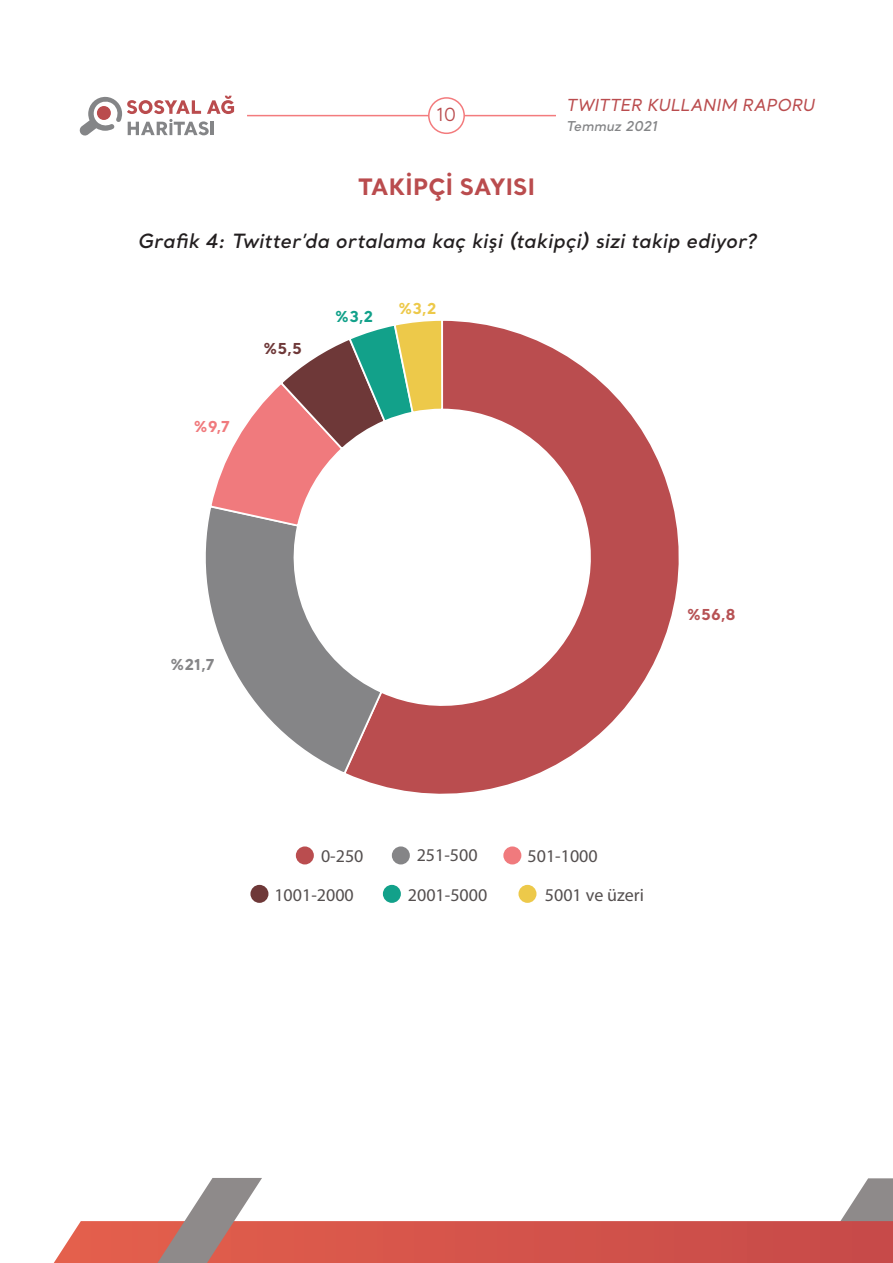
<style>
.page{position:relative;width:893px;height:1263px;background:#fff}
.page>*{position:absolute;margin:0;border:0;box-sizing:border-box;transform-origin:0 0}
.ANA_METIN{font:700 22.5px "Santral";letter-spacing:.005em;color:#ba4c4e}
.ANA_METIN-2{font:italic 600 19.5px "Santral";letter-spacing:.005em;color:#231f20}
.t1{font:18px "Myriad Pro";color:#544f4f}
.t2{font:18px "Santral";color:#ba4c4e}
.t3{font:italic 500 16.5px "Santral";color:#ba4c4e}
.t4{font:700 15px "Santral";color:#b75254}
.t5{font:700 15px "Santral";color:#858587}
.t6{font:700 15px "Santral";color:#f07a7d}
.t7{font:700 15px "Santral";color:#6e3838}
.t8{font:700 15px "Santral";color:#12a18a}
.t9{font:700 15px "Santral";color:#edc94a}
.t10{font:italic 600 13.5px "Santral";color:#848587}
</style>
<div class="page">
<hr style="left:247px;top:115px;width:309px;height:1px;background:#f37b7d">
<div style="left:429px;top:98px;width:35px;height:35px;background:#fff;border-radius:50%"></div>
<div style="left:428px;top:97px;width:37px;height:37px;border:2px solid #f37b7d;border-radius:50%"></div>
<svg style="left:79px;top:96px;width:155px;height:40px"></svg>
<svg style="left:54px;top:1178px;width:839px;height:85px"></svg>
<div style="left:296px;top:846px;width:18px;height:18px;background:#ba4d4f;border-radius:50%"></div>
<div style="left:392px;top:846px;width:18px;height:18px;background:#858587;border-radius:50%"></div>
<div style="left:503px;top:846px;width:18px;height:18px;background:#f07a7d;border-radius:50%"></div>
<div style="left:250px;top:885px;width:18px;height:18px;background:#6e3838;border-radius:50%"></div>
<div style="left:383px;top:885px;width:18px;height:18px;background:#12a18a;border-radius:50%"></div>
<div style="left:518px;top:885px;width:18px;height:18px;background:#edc94a;border-radius:50%"></div>
<svg style="left:352px;top:320px;width:327px;height:474px"></svg>
<svg style="left:205px;top:526px;width:178px;height:250px"></svg>
<svg style="left:208px;top:320px;width:236px;height:208px"></svg>
<p class="t2" style="left:436px;top:103px;width:21px">10</p>
<p class="t3" style="left:566px;top:94px;width:250px">TWITTER KULLANIM RAPORU</p>
<p class="t10" style="left:566px;top:117px;width:93px">Temmuz 2021</p>
<p class="ANA_METIN" style="left:359px;top:171px;width:178px">TAKİPÇİ SAYISI</p>
<p class="ANA_METIN-2" style="left:138px;top:228px;width:620px">Grafik 4: Twitter’da ortalama kaç kişi (takipçi) sizi takip ediyor?</p>
<p class="t6" style="left:193px;top:416px;width:38px">%9,7</p>
<p class="t7" style="left:263px;top:338px;width:40px">%5,5</p>
<p class="t8" style="left:335px;top:306px;width:40px">%3,2</p>
<p class="t9" style="left:398px;top:298px;width:40px">%3,2</p>
<p class="t5" style="left:170px;top:654px;width:46px">%21,7</p>
<p class="t4" style="left:687px;top:604px;width:51px">%56,8</p>
<p class="t1" style="left:321px;top:845px;width:44px">0-250</p>
<p class="t1" style="left:417px;top:844px;width:62px">251-500</p>
<p class="t1" style="left:528px;top:845px;width:72px">501-1000</p>
<p class="t1" style="left:274px;top:884px;width:81px">1001-2000</p>
<p class="t1" style="left:408px;top:884px;width:81px">2001-5000</p>
<p class="t1" style="left:545px;top:884px;width:100px">5001 ve üzeri</p>
</div>
